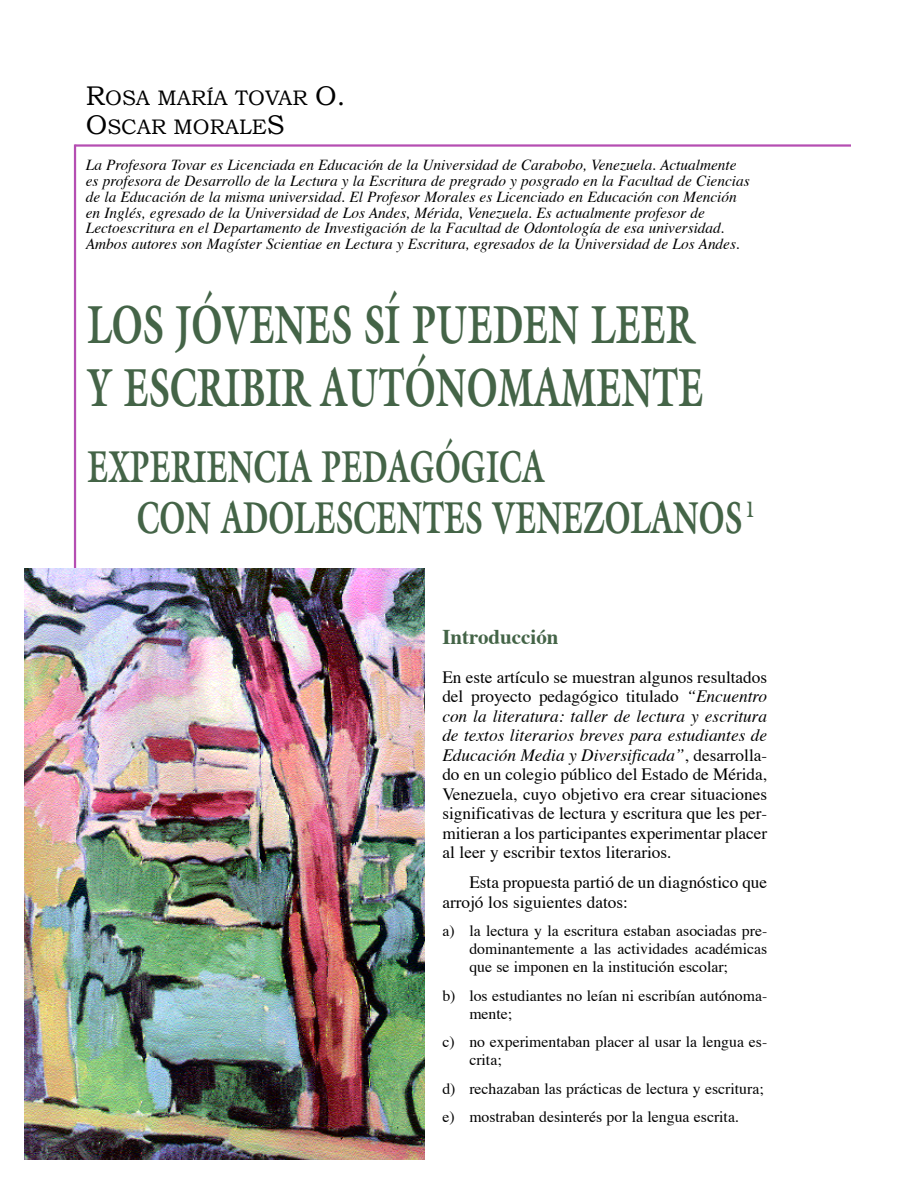
<style>
.page{position:relative;width:918px;height:1188px;background:#fff}
.page>*{position:absolute;margin:0;border:0;box-sizing:border-box;transform-origin:0 0}
.t1{font:700 54px/63px "Galliard Std";color:#446447;scale:.67 1}
.t2{font:700 45px/51px "Galliard Std";color:#446447;scale:.67 1}
.t3{font:21px/28.5px "Bookman Old Style";color:#000}
.t4{font:700 21px "Times";color:#446447}
.t5{font:17.25px/19.5px "Times";color:#000;text-align:justify}
.t6{font:15.75px/18px "Times";color:#000}
.t7{font:italic 15.3px/15.8px "Times";color:#000}
.s1{font-size:27px}
.s2{font-style:italic}
</style>
<div class="page">
<hr style="left:75px;top:144px;width:775px;height:3px;background:#b54eb2">
<hr style="left:74px;top:144px;width:2px;height:982px;background:#b54eb2">
<img style="left:24px;top:569px;width:401px;height:590px">
<h3 class="t3" style="left:86px;top:84px;width:261px"><span class="s1">R</span>OSA MARÍA TOVAR <span class="s1">O.<br>O</span>SCAR MORALE<span class="s1">S</span></h3>
<p class="t7" style="left:86px;top:159px;width:665px">La Profesora Tovar es Licenciada en Educación de la Universidad de Carabobo, Venezuela. Actualmente es profesora de Desarrollo de la Lectura y la Escritura de pregrado y posgrado en la Facultad de Ciencias de la Educación de la misma universidad. El Profesor Morales es Licenciado en Educación con Mención en Inglés, egresado de la Universidad de Los Andes, Mérida, Venezuela. Es actualmente profesor de Lectoescritura en el Departamento de Investigación de la Facultad de Odontología de esa universidad.<br>Ambos autores son Magíster Scientiae en Lectura y Escritura, egresados de la Universidad de Los Andes.</p>
<h1 class="t1" style="left:87px;top:300px;width:921px">LOS JÓVENES SÍ PUEDEN LEER<br>Y ESCRIBIR AUTÓNOMAMENTE</h1>
<h2 class="t2" style="left:137px;top:447px;width:924px;text-indent:-49px">EXPERIENCIA PEDAGÓGICA<br>CON ADOLESCENTES VENEZOLANOS <sup>1</sup></h2>
<h3 class="t4" style="left:442px;top:628px;width:118px">In tro duc ción</h3>
<p class="t5" style="left:442px;top:669px;width:326px">En es te ar tí cu lo se mues tran al gu nos re sul ta dos del pro yec to pe da gó gi co ti tu la do <span class="s2">“En cuen tro con la li te ra tu ra: ta ller de lec tu ra y es cri tu ra de tex tos li te ra rios bre ves pa ra es tu dian tes de Edu ca ción Me dia y Di ver si fi ca da”</span>, de sa rro lla - do en un co le gio pú bli co del Es ta do de Mé ri da, Ve ne zue la, cu yo ob je ti vo era crear si tua cio nes sig ni fi ca ti vas de lec tu ra y es cri tu ra que les per - mi tie ran a los par ti ci pan tes ex pe ri men tar pla cer al leer y es cri bir tex tos li te ra rios.</p>
<p class="t5" style="left:442px;top:874px;width:326px;text-indent:27px">Es ta pro pues ta par tió de un diag nós ti co que arro jó los si guien tes da tos:</p>
<p class="t6" style="left:469px;top:923px;width:299px;text-align:justify;text-indent:-27px">a) la lec tu ra y la es cri tu ra es ta ban aso cia das pre - do mi nan te men te a las ac ti vi da des aca dé mi cas que se im po nen en la ins ti tu ción es co lar;</p>
<p class="t6" style="left:469px;top:988px;width:299px;text-indent:-27px">b) los es tu dian tes no leían ni es cri bían au tó no ma - men te;</p>
<p class="t6" style="left:469px;top:1034px;width:299px;text-indent:-27px">c) no ex pe ri men ta ban pla cer al usar la len gua es - cri ta;</p>
<p class="t6" style="left:442px;top:1075px;width:323px;line-height:28.5px">d) re cha za ban las prác ti cas de lec tu ra y es cri tu ra; e) mos tra ban de sin te rés por la len gua es cri ta.</p>
</div>
